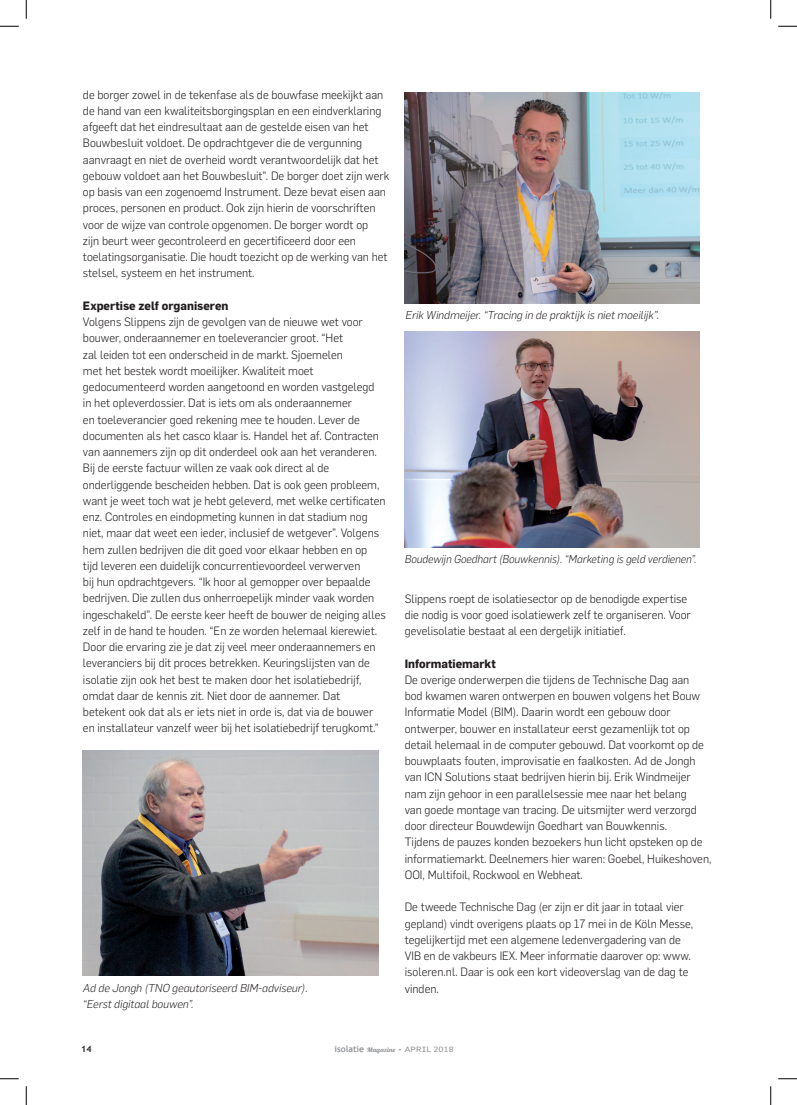
<style>
.page{position:relative;width:797px;height:1105px;background:#fff}
.page>*{position:absolute;margin:0;border:0;box-sizing:border-box;transform-origin:0 0}
.t1{font:300 11.88px/16.2px "Flama";color:#231f20}
.TK{font:700 11.88px "Flama";color:#231f20}
.foto{font:italic 300 11.25px "Flama";color:#231f20}
.foto-2{font:italic 300 11.25px "Flama";color:#231f20;scale:.96 1}
.t2{font:700 8.75px "Trebuchet MS";color:#231f20}
.t3{font:7.5px "Flama";letter-spacing:.01em;color:#939598;scale:1.17 1}
.s1{font-family:"Trebuchet MS";font-weight:700;font-size:8.75px}
.s2{font-family:"Lobster 1.4";font-size:6.25px}
.s3{font-family:"Lobster 1.4";font-size:8.75px}
</style>
<div class="page">
<img style="left:83px;top:750px;width:295px;height:226px">
<img style="left:405px;top:331px;width:294px;height:217px">
<img style="left:405px;top:93px;width:294px;height:211px">
<svg style="left:0;top:25px;width:19px;height:2px"></svg>
<svg style="left:778px;top:25px;width:19px;height:2px"></svg>
<svg style="left:0;top:1078px;width:19px;height:1px"></svg>
<svg style="left:778px;top:1078px;width:19px;height:1px"></svg>
<svg style="left:25px;top:0;width:2px;height:19px"></svg>
<svg style="left:25px;top:1086px;width:2px;height:19px"></svg>
<svg style="left:770px;top:0;width:1px;height:19px"></svg>
<svg style="left:770px;top:1086px;width:1px;height:19px"></svg>
<p class="t1" style="left:83px;top:86px;width:308px">de borger zowel in de tekenfase als de bouwfase meekijkt aan de hand van een kwaliteitsborgingsplan en een eindverklaring afgeeft dat het eindresultaat aan de gestelde eisen van het Bouwbesluit voldoet. De opdrachtgever die de vergunning aanvraagt en niet de overheid wordt verantwoordelijk dat het gebouw voldoet aan het Bouwbesluit”. De borger doet zijn werk op basis van een zogenoemd Instrument. Deze bevat eisen aan proces, personen en product. Ook zijn hierin de voorschriften voor de wijze van controle opgenomen. De borger wordt op<br>zijn beurt weer gecontroleerd en gecertificeerd door een toelatingsorganisatie. Die houdt toezicht op de werking van het stelsel, systeem en het instrument.</p>
<p class="TK" style="left:83px;top:298px;width:147px">Expertise zelf organiseren</p>
<p class="t1" style="left:83px;top:313px;width:304px">Volgens Slippens zijn de gevolgen van de nieuwe wet voor bouwer, onderaannemer en toeleverancier groot. “Het<br>zal leiden tot een onderscheid in de markt. Sjoemelen<br>met het bestek wordt moeilijker. Kwaliteit moet gedocumenteerd worden aangetoond en worden vastgelegd in het opleverdossier. Dat is iets om als onderaannemer<br>en toeleverancier goed rekening mee te houden. Lever de documenten als het casco klaar is. Handel het af. Contracten van aannemers zijn op dit onderdeel ook aan het veranderen.<br>Bij de eerste factuur willen ze vaak ook direct al de onderliggende bescheiden hebben. Dat is ook geen probleem, want je weet toch wat je hebt geleverd, met welke certificaten enz. Controles en eindopmeting kunnen in dat stadium nog niet, maar dat weet een ieder, inclusief de wetgever”. Volgens hem zullen bedrijven die dit goed voor elkaar hebben en op<br>tijd leveren een duidelijk concurrentievoordeel verwerven<br>bij hun opdrachtgevers. “Ik hoor al gemopper over bepaalde bedrijven. Die zullen dus onherroepelijk minder vaak worden ingeschakeld”. De eerste keer heeft de bouwer de neiging alles zelf in de hand te houden. “En ze worden helemaal kierewiet.<br>Door die ervaring zie je dat zij veel meer onderaannemers en leveranciers bij dit proces betrekken. Keuringslijsten van de isolatie zijn ook het best te maken door het isolatiebedrijf, omdat daar de kennis zit. Niet door de aannemer. Dat betekent ook dat als er iets niet in orde is, dat via de bouwer en installateur vanzelf weer bij het isolatiebedrijf terugkomt.”</p>
<p class="foto" style="left:83px;top:980px;width:226px">Ad de Jongh (TNO geautoriseerd BIM-adviseur).</p>
<p class="foto" style="left:83px;top:997px;width:112px">“Eerst digitaal bouwen”.</p>
<p class="foto" style="left:405px;top:308px;width:255px">Erik Windmeijer. “Tracing in de praktijk is niet moeilijk”.</p>
<p class="foto-2" style="left:405px;top:552px;width:305px">Boudewijn Goedhart (Bouwkennis). “Marketing is geld verdienen”.</p>
<p class="t1" style="left:405px;top:590px;width:287px">Slippens roept de isolatiesector op de benodigde expertise die nodig is voor goed isolatiewerk zelf te organiseren. Voor gevelisolatie bestaat al een dergelijk initiatief.</p>
<p class="TK" style="left:405px;top:656px;width:92px">Informatiemarkt</p>
<p class="t1" style="left:405px;top:671px;width:308px">De overige onderwerpen die tijdens de Technische Dag aan<br>bod kwamen waren ontwerpen en bouwen volgens het Bouw Informatie Model (BIM). Daarin wordt een gebouw door ontwerper, bouwer en installateur eerst gezamenlijk tot op detail helemaal in de computer gebouwd. Dat voorkomt op de bouwplaats fouten, improvisatie en faalkosten. Ad de Jongh van ICN Solutions staat bedrijven hierin bij. Erik Windmeijer nam zijn gehoor in een parallelsessie mee naar het belang<br>van goede montage van tracing. De uitsmijter werd verzorgd door directeur Bouwdewijn Goedhart van Bouwkennis.<br>Tijdens de pauzes konden bezoekers hun licht opsteken op de informatiemarkt. Deelnemers hier waren: Goebel, Huikeshoven, OOI, Multifoil, Rockwool en Webheat.</p>
<p class="t1" style="left:405px;top:898px;width:290px">De tweede Technische Dag (er zijn er dit jaar in totaal vier gepland) vindt overigens plaats op 17 mei in de Köln Messe, tegelijkertijd met een algemene ledenvergadering van de VIB en de vakbeurs IEX. Meer informatie daarover op: www. isoleren.nl. Daar is ook een kort videoverslag van de dag te vinden.</p>
<p class="t2" style="left:81px;top:1043px;width:12px">14</p>
<p class="t3" style="left:334px;top:1044px;width:103px"><span class="s1">isolatie</span> <span class="s2">Magazine</span> <span class="s3">•</span> APRIL 2018</p>
</div>
